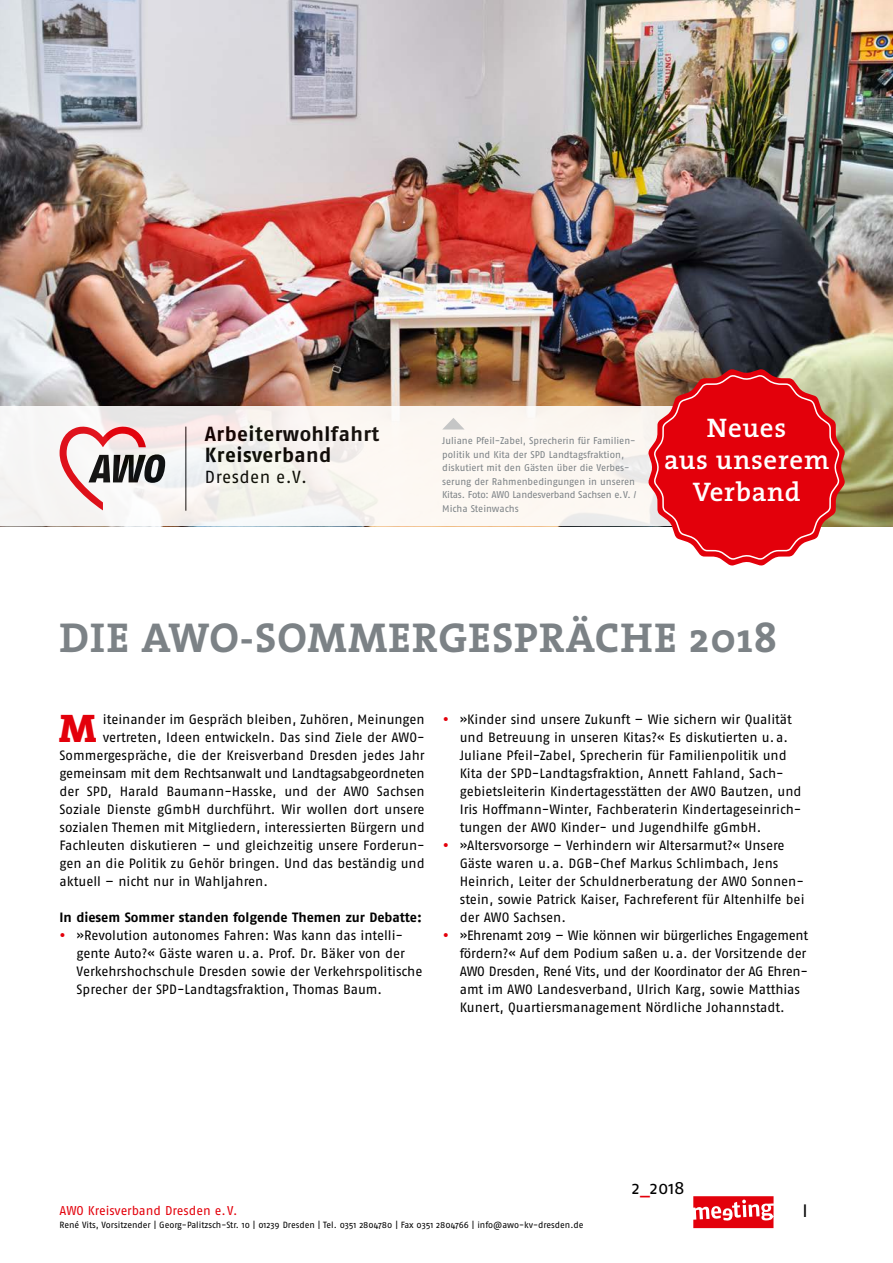
<style>
.page{position:relative;width:893px;height:1263px;background:#fff}
.page>*{position:absolute;margin:0;border:0;box-sizing:border-box;transform-origin:0 0}
.t1{font:700 42px "The Serif";letter-spacing:.025em;color:#7c8286}
.t2{font:800 40.2px "The Serif";color:#e3000b}
.t3{font:600 27px/32.4px "The Serif";letter-spacing:.025em;color:#fff;text-align:center}
.t4{font:20.4px/20.9px "Fago No Bold Tf";letter-spacing:.02em;color:#000}
.t5{font:18px "Fago No";color:#000}
.t6{font:17.55px "Fago No Regular Tf";letter-spacing:.02em;color:#000}
.t7{font:13.5px/18px "Fago No";letter-spacing:-.005em;color:#000}
.t8{font:700 13.5px "Fago No";color:#000}
.t9{font:12.75px "Fago No";letter-spacing:-.005em;color:#e3000b}
.t10{font:9.75px/13.5px "Fago No";letter-spacing:-.005em;color:#7c8286}
.t11{font:9px "Fago No";letter-spacing:-.005em;color:#000}
.s1{color:#e3000b}
</style>
<div class="page">
<img style="left:0;top:0;width:893px;height:526px">
<svg style="left:0;top:407px;width:648px;height:119px;fill:#fbf7f2"></svg>
<svg style="left:60px;top:425px;width:105px;height:85px"></svg>
<hr style="left:185px;top:427px;width:1px;height:84px;background:#000">
<svg style="left:693px;top:1196px;width:81px;height:32px"></svg>
<svg style="left:648px;top:369px;width:197px;height:197px;background:#df383b"></svg>
<svg style="left:442px;top:418px;width:23px;height:11px"></svg>
<h3 class="t4" style="left:205px;top:423px;width:176px">Arbeiterwohlfahrt<br>Kreisverband</h3>
<p class="t6" style="left:205px;top:466px;width:104px">Dresden e.V.</p>
<p class="t10" style="left:442px;top:434px;width:196px">Juliane Pfeil-Zabel, Sprecherin für Familien&shy;politik und Kita der SPD Landtagsfraktion, diskutiert mit den Gästen über die Verbes&shy;serung der Rahmenbedingungen in unseren Kitas. Foto: AWO Landesverband Sachsen e.V. / Micha Steinwachs</p>
<h3 class="t3" style="left:664px;top:411px;width:167px">Neues<br>aus unserem<br>Verband</h3>
<h1 class="t1" style="left:60px;top:603px;width:719px">DIE AWO-SOMMERGESPRÄCHE 2018</h1>
<h2 class="t2" style="left:59px;top:695px;width:39px">M</h2>
<p class="t7" style="left:103px;top:710px;width:323px">iteinander im Gespräch bleiben, Zuhören, Meinungen</p>
<p class="t7" style="left:103px;top:728px;width:323px">vertreten, Ideen entwickeln. Das sind Ziele der AWO-</p>
<p class="t7" style="left:60px;top:746px;width:367px">Sommergespräche, die der Kreisverband Dresden jedes Jahr</p>
<p class="t7" style="left:60px;top:764px;width:367px">gemeinsam mit dem Rechtsanwalt und Landtagsabgeordneten</p>
<p class="t7" style="left:60px;top:782px;width:367px">der SPD, Harald Baumann-Hasske, und der AWO Sachsen</p>
<p class="t7" style="left:60px;top:800px;width:367px">Soziale Dienste gGmbH durchführt. Wir wollen dort unsere</p>
<p class="t7" style="left:60px;top:818px;width:367px">sozialen Themen mit Mitgliedern, interessierten Bürgern und</p>
<p class="t7" style="left:60px;top:836px;width:367px">Fachleuten diskutieren – und gleichzeitig unsere Forderun-</p>
<p class="t7" style="left:60px;top:854px;width:367px">gen an die Politik zu Gehör bringen. Und das beständig und</p>
<p class="t7" style="left:60px;top:872px;width:210px">aktuell – nicht nur in Wahljahren.</p>
<p class="t8" style="left:60px;top:909px;width:364px">In diesem Sommer standen folgende Themen zur Debatte:</p>
<p class="t7" style="left:77px;top:926px;width:347px;text-indent:-17px"><span class="s1">•</span> »Revolution autonomes Fahren: Was kann das intelli&shy;gente Auto?« Gäste waren u.a. Prof. Dr. Bäker von der Verkehrshochschule Dresden sowie der Verkehrspolitische Sprecher der SPD-Landtagsfraktion, Thomas Baum.</p>
<p class="t7" style="left:460px;top:710px;width:343px;text-indent:-17px"><span class="s1">•</span> »Kinder sind unsere Zukunft – Wie sichern wir Qualität und Betreuung in unseren Kitas?« Es diskutierten u.a.<br>Juliane Pfeil-Zabel, Sprecherin für Familienpolitik und Kita der SPD-Landtagsfraktion, Annett Fahland, Sach&shy;gebietsleiterin Kindertagesstätten der AWO Bautzen, und Iris Hoffmann-Winter, Fachberaterin Kindertageseinrich&shy;tungen der AWO Kinder- und Jugendhilfe gGmbH.</p>
<p class="t7" style="left:460px;top:836px;width:346px;text-indent:-17px"><span class="s1">•</span> »Altersvorsorge – Verhindern wir Altersarmut?« Unsere Gäste waren u.a. DGB-Chef Markus Schlimbach, Jens Heinrich, Leiter der Schuldnerberatung der AWO Sonnen&shy;stein, sowie Patrick Kaiser, Fachreferent für Altenhilfe bei der AWO Sachsen.</p>
<p class="t7" style="left:460px;top:926px;width:350px;text-indent:-17px"><span class="s1">•</span> »Ehrenamt 2019 – Wie können wir bürgerliches Engagement fördern?« Auf dem Podium saßen u.a. der Vorsitzende der AWO Dresden, René Vits, und der Koordinator der AG Ehren&shy;amt im AWO Landesverband, Ulrich Karg, sowie Matthias Kunert, Quartiersmanagement Nördliche Johannstadt.</p>
<h3 class="t5" style="left:632px;top:1178px;width:54px">2<span class="s1">_</span>2018</h3>
<p class="t9" style="left:60px;top:1203px;width:179px">AWO Kreisverband Dresden e.V.</p>
<p class="t11" style="left:60px;top:1220px;width:525px">René Vits, Vorsitzender | Georg-Palitzsch-Str. 10 | 01239 Dresden | Tel. 0351 2804780 | Fax 0351 2804766 | info@awo-kv-dresden.de</p>
<h3 class="t5" style="left:802px;top:1200px;width:7px">I</h3>
</div>
